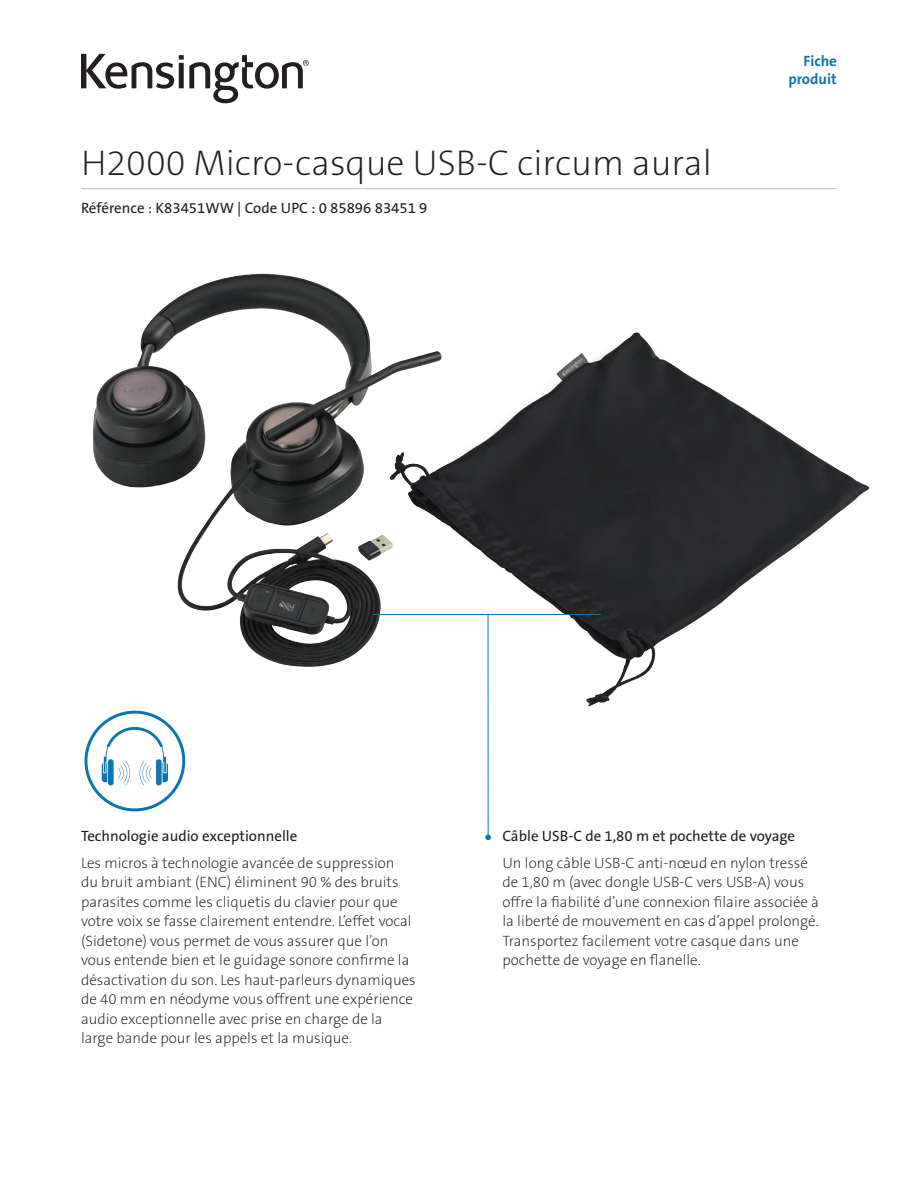
<style>
.page{position:relative;width:918px;height:1188px;background:#fff}
.page>*{position:absolute;margin:0;border:0;box-sizing:border-box;transform-origin:0 0}
.t1{font:36px "The Sans KENSINGTON2 XL";color:#231f20}
.t2{font:15px/19.5px "The Sans KENSINGTON2 XL";color:#231f20}
.t3{font:15px "The Sans KENSINGTON5 Rg";color:#231f20}
.t4{font:15px/18px "The Sans KENSINGTON7 Bd";color:#0e76ae;text-align:right}
</style>
<div class="page">
<svg style="left:81px;top:54px;width:228px;height:49px"></svg>
<img style="left:81px;top:189px;width:789px;height:594px">
<svg style="left:102px;top:727px;width:66px;height:58px"></svg>
<div style="left:84px;top:711px;width:101px;height:100px;border:3px solid #0e76ae;border-radius:50%"></div>
<hr style="left:488px;top:615px;width:1px;height:222px;background:#0e76ae">
<svg style="left:485px;top:835px;width:6px;height:5px"></svg>
<hr style="left:374px;top:614px;width:227px;height:1px;background:#0e76ae">
<hr style="left:81px;top:188px;width:756px;height:1px;background:#bcbdc0">
<h1 class="t1" style="left:81px;top:143px;width:633px">H2000 Micro-casque USB-C circum aural</h1>
<p class="t3" style="left:81px;top:200px;width:348px">Référence : K83451WW | Code UPC : 0 85896 83451 9</p>
<p class="t4" style="left:788px;top:52px;width:50px">Fiche produit</p>
<p class="t3" style="left:81px;top:828px;width:218px">Technologie audio exceptionnelle</p>
<p class="t2" style="left:81px;top:853px;width:336px">Les micros à technologie avancée de suppression<br>du bruit ambiant (ENC) éliminent 90 % des bruits parasites comme les cliquetis du clavier pour que votre voix se fasse clairement entendre. L’effet vocal (Sidetone) vous permet de vous assurer que l’on vous entende bien et le guidage sonore confirme la désactivation du son. Les haut-parleurs dynamiques de 40 mm en néodyme vous offrent une expérience audio exceptionnelle avec prise en charge de la large bande pour les appels et la musique.</p>
<p class="t3" style="left:502px;top:828px;width:294px">Câble USB-C de 1,80 m et pochette de voyage</p>
<p class="t2" style="left:502px;top:853px;width:318px">Un long câble USB-C anti-nœud en nylon tressé de 1,80 m (avec dongle USB-C vers USB-A) vous offre la fiabilité d’une connexion filaire associée à la liberté de mouvement en cas d’appel prolongé.<br>Transportez facilement votre casque dans une pochette de voyage en flanelle.</p>
</div>
